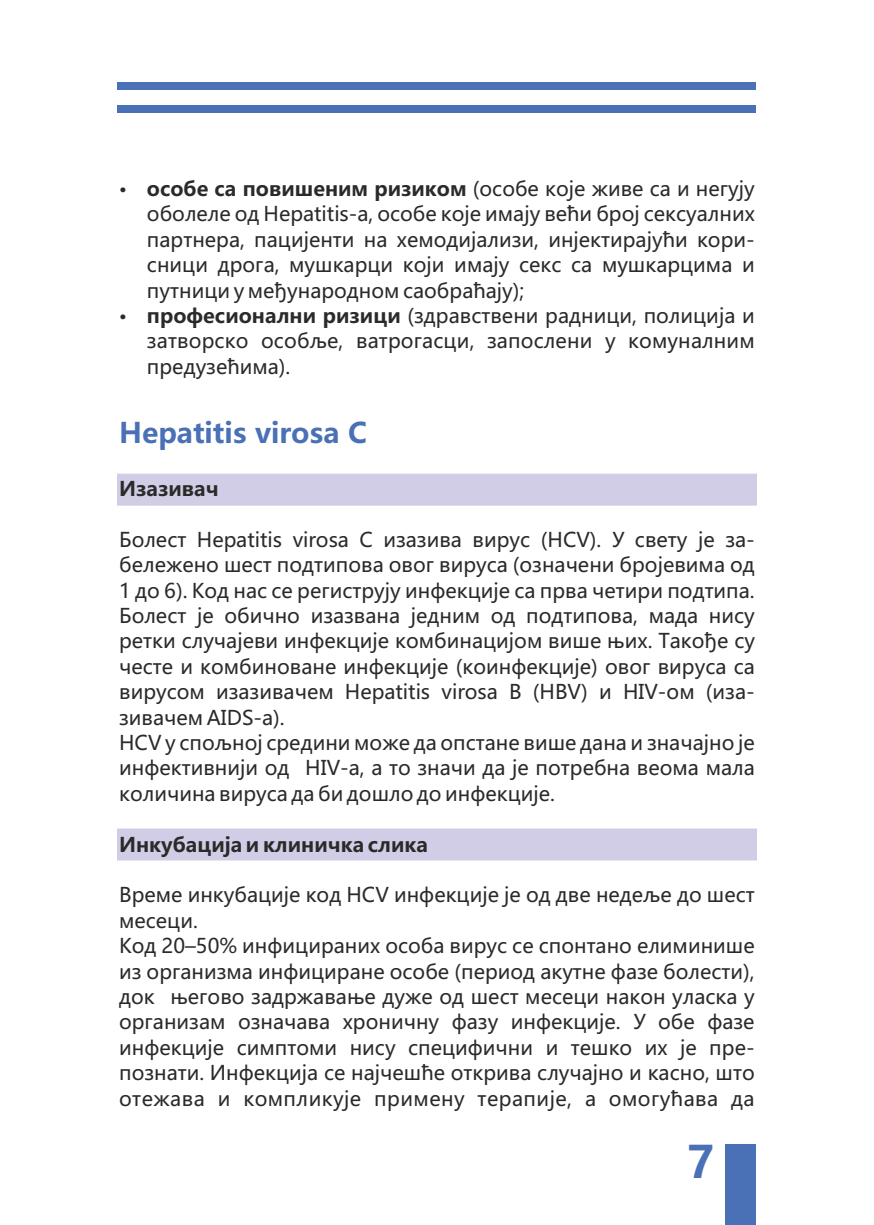
<style>
.page{position:relative;width:874px;height:1225px;background:#fff}
.page>*{position:absolute;margin:0;border:0;box-sizing:border-box;transform-origin:0 0}
.t1{font:700 44px "Microsoft Ya Hei UI";color:#4a70b5}
.t2{font:700 28px "Microsoft Ya Hei UI";color:#4a70b5}
.t3{font:20px/25.4px "Microsoft Ya Hei UI";color:#2b2a29}
.t4{font:700 20px "Microsoft Ya Hei UI";color:#2b2a29}
.s1{font-weight:700}
</style>
<div class="page">
<div style="left:117px;top:828px;width:640px;height:33px;background:#d2cde7"></div>
<div style="left:117px;top:473px;width:640px;height:33px;background:#d2cde7"></div>
<div style="left:724px;top:1143px;width:31px;height:82px;background:#4a70b5"></div>
<div style="left:117px;top:105px;width:639px;height:8px;background:#4a70b5"></div>
<div style="left:117px;top:82px;width:639px;height:8px;background:#4a70b5"></div>
<p class="t3" style="left:147px;top:178px;width:609px"><span class="s1">особе са повишеним ризиком</span> (особе које живе са и негују оболеле од Hepatitis-а, особе које имају већи број сексуалних партнера, пацијенти на хемодијализи, инјектирајући кори&shy;сници дрога, мушкарци који имају секс са мушкарцима и путници у међународном саобраћају);<br><span class="s1">професионални ризици</span> (здравствени радници, полиција и затворско особље, ватрогасци, запослени у комуналним предузећима).</p>
<h2 class="t2" style="left:119px;top:420px;width:249px">Hepatitis virosa C</h2>
<p class="t4" style="left:119px;top:479px;width:101px">Изазивач</p>
<p class="t3" style="left:119px;top:528px;width:637px">Болест Hepatitis virosa C изазива вирус (HCV). У свету је за&shy;бележено шест подтипова овог вируса (означени бројевима од 1 до 6). Код нас се региструју инфекције са прва четири подтипа.<br>Болест је обично изазвана једним од подтипова, мада нису ретки случајеви инфекције комбинацијом више њих. Такође су честе и комбиноване инфекције (коинфекције) овог вируса са вирусом изазивачем Hepatitis virosa B (HBV) и HIV-ом (иза&shy;зивачем АIDS-a).<br>HCV у спољној средини може да опстане више дана и значајно је инфективнији од HIV-а, а то значи да је потребна веома мала количина вируса да би дошло до инфекције.</p>
<p class="t4" style="left:119px;top:835px;width:310px">Инкубација и клиничка слика</p>
<p class="t3" style="left:119px;top:884px;width:636px">Време инкубације код HCV инфекције је од две недеље до шест месеци.<br>Код 20–50% инфицираних особа вирус се спонтано елиминише из организма инфициране особе (период акутне фазе болести), док његово задржавање дуже од шест месеци након уласка у организам означава хроничну фазу инфекције. У обе фазе инфекције симптоми нису специфични и тешко их је пре&shy;познати. Инфекција се најчешће открива случајно и касно, што отежава и компликује примену терапије, а омогућава да</p>
<h1 class="t1" style="left:686px;top:1142px;width:29px">7</h1>
</div>
